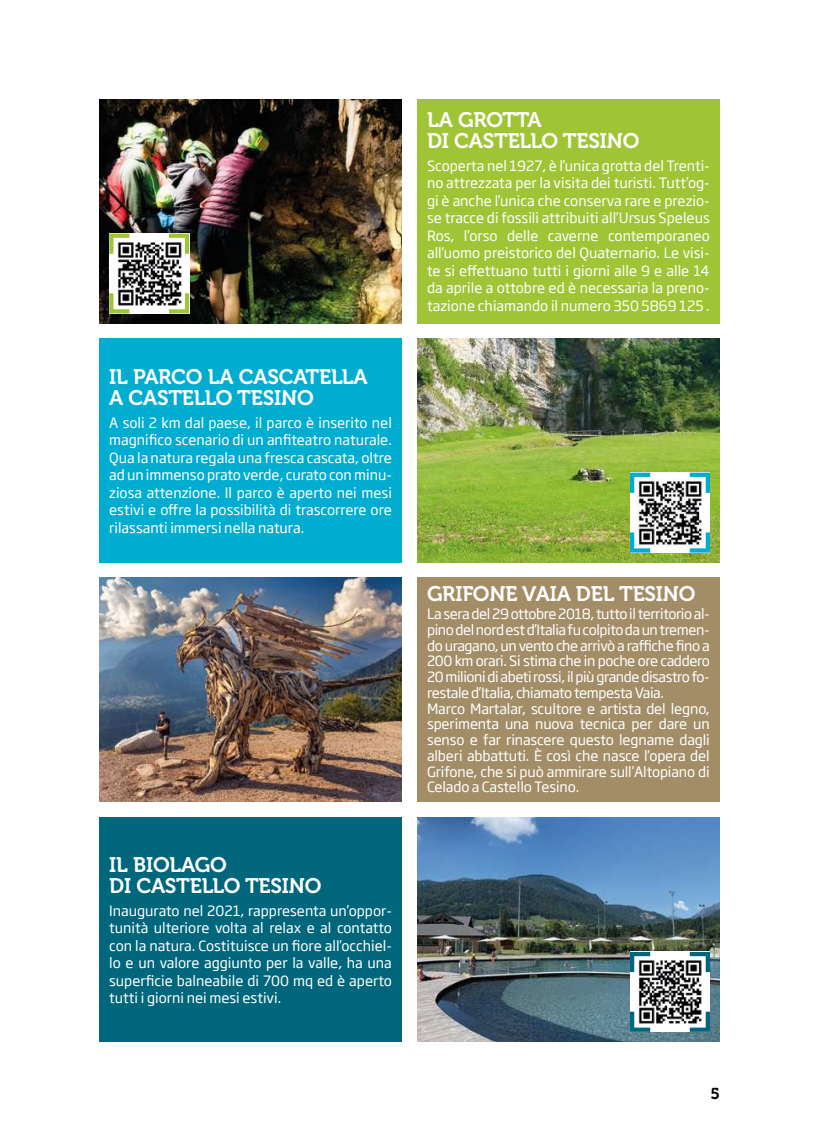
<style>
.page{position:relative;width:819px;height:1141px;background:#fff}
.page>*{position:absolute;margin:0;border:0;box-sizing:border-box;transform-origin:0 0}
.t1{font:21px/21px "Museo 700";letter-spacing:-.01em;color:#fff}
.t2{font:15.75px "Museo 700";color:#000}
.t3{font:14px/17.5px "Soho Gothic Std";letter-spacing:-.01em;color:#fff;text-align:justify}
.t4{font:14px/15.8px "Soho Gothic Std";letter-spacing:-.03em;color:#fff}
</style>
<div class="page">
<div style="left:99px;top:818px;width:303px;height:224px;background:#00667b"></div>
<div style="left:99px;top:338px;width:303px;height:225px;background:#00add0"></div>
<div style="left:417px;top:99px;width:302px;height:224px;background:#9fc536"></div>
<img style="left:99px;top:99px;width:303px;height:224px">
<img style="left:109px;top:234px;width:80px;height:79px">
<svg style="left:169px;top:234px;width:20px;height:20px"></svg>
<svg style="left:109px;top:234px;width:20px;height:20px"></svg>
<svg style="left:109px;top:293px;width:20px;height:21px"></svg>
<svg style="left:169px;top:293px;width:20px;height:21px"></svg>
<div style="left:417px;top:578px;width:302px;height:224px;background:#a28d67"></div>
<img style="left:99px;top:578px;width:303px;height:224px">
<img style="left:417px;top:338px;width:302px;height:225px">
<svg style="left:630px;top:473px;width:80px;height:79px"></svg>
<svg style="left:689px;top:473px;width:21px;height:20px"></svg>
<svg style="left:630px;top:473px;width:20px;height:20px"></svg>
<svg style="left:630px;top:532px;width:20px;height:21px"></svg>
<svg style="left:689px;top:532px;width:21px;height:21px"></svg>
<img style="left:417px;top:818px;width:302px;height:224px">
<img style="left:630px;top:952px;width:79px;height:80px">
<svg style="left:689px;top:952px;width:21px;height:20px"></svg>
<svg style="left:630px;top:952px;width:20px;height:20px"></svg>
<svg style="left:630px;top:1012px;width:20px;height:20px"></svg>
<svg style="left:689px;top:1012px;width:21px;height:20px"></svg>
<h1 class="t1" style="left:109px;top:367px;width:260px">IL PARCO LA CASCATELLA<br>A CASTELLO TESINO</h1>
<p class="t3" style="left:109px;top:414px;width:284px">A soli 2 km dal paese, il parco è inserito nel magnifico scenario di un anfiteatro naturale.<br>Qua la natura regala una fresca cascata, oltre ad un immenso prato verde, curato con minu&shy;ziosa attenzione. Il parco è aperto nei mesi estivi e offre la possibilità di trascorrere ore rilassanti immersi nella natura.</p>
<h1 class="t1" style="left:109px;top:855px;width:214px">IL BIOLAGO<br>DI CASTELLO TESINO</h1>
<p class="t3" style="left:109px;top:902px;width:284px">Inaugurato nel 2021, rappresenta un’oppor&shy;tunità ulteriore volta al relax e al contatto con la natura. Costituisce un fiore all’occhiel&shy;lo e un valore aggiunto per la valle, ha una superficie balneabile di 700 mq ed è aperto tutti i giorni nei mesi estivi.</p>
<h1 class="t1" style="left:427px;top:110px;width:214px">LA GROTTA<br>DI CASTELLO TESINO</h1>
<p class="t3" style="left:427px;top:157px;width:284px">Scoperta nel 1927, è l’unica grotta del Trenti&shy;no attrezzata per la visita dei turisti. Tutt’og&shy;gi è anche l’unica che conserva rare e prezio&shy;se tracce di fossili attribuiti all’Ursus Speleus Ros, l’orso delle caverne contemporaneo all’uomo preistorico del Quaternario. Le visi&shy;te si effettuano tutti i giorni alle 9 e alle 14 da aprile a ottobre ed è necessaria la preno&shy;tazione chiamando il numero 350 5869 125 .</p>
<h1 class="t1" style="left:427px;top:583px;width:270px">GRIFONE VAIA DEL TESINO</h1>
<p class="t4" style="left:427px;top:606px;width:284px">La sera del 29 ottobre 2018, tutto il territorio al&shy;pino del nord est d’Italia fu colpito da un tremen&shy;do uragano, un vento che arrivò a raffiche fino a 200 km orari. Si stima che in poche ore caddero 20 milioni di abeti rossi, il più grande disastro fo&shy;restale d’Italia, chiamato tempesta Vaia.<br>Marco Martalar, scultore e artista del legno, sperimenta una nuova tecnica per dare un senso e far rinascere questo legname dagli alberi abbattuti. È così che nasce l’opera del Grifone, che si può ammirare sull’Altopiano di Celado a Castello Tesino.</p>
<p class="t2" style="left:710px;top:1085px;width:11px">5</p>
</div>
